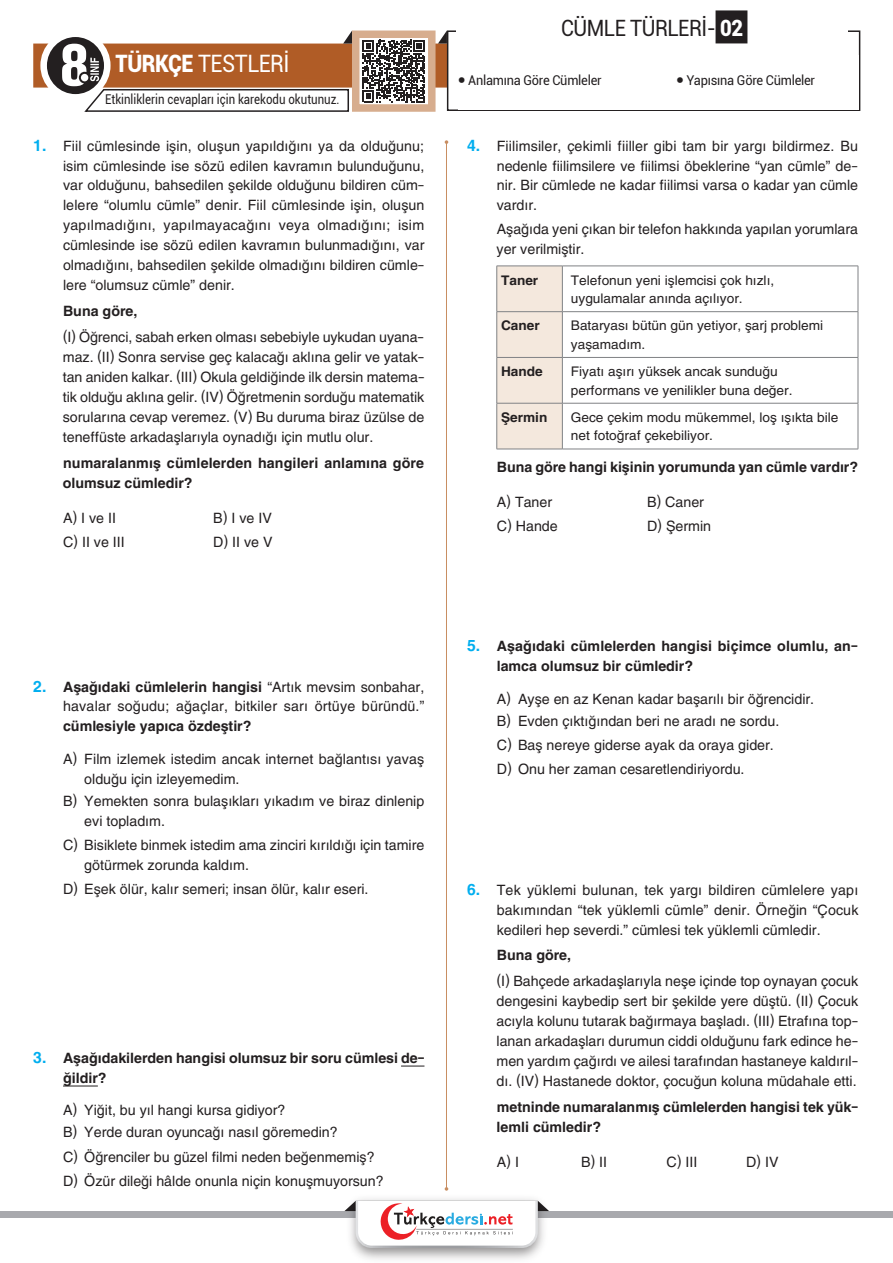
<style>
.page{position:relative;width:893px;height:1263px;background:#fff}
.page>*{position:absolute;margin:0;border:0;box-sizing:border-box;transform-origin:0 0}
.t1{font:24px "Roboto";letter-spacing:-.02em;color:#fff;scale:.9 1}
.t2{font:22.5px "Roboto";letter-spacing:-.02em;color:#231f20;scale:.9 1}
.t3{font:14.25px/20px "CANT Adahelvetica";color:#231f20}
.t4{font:700 14.25px/20px "CANT Adahelvetica";color:#231f20}
.t5{font:13.5px "Roboto";letter-spacing:-.005em;color:#231f20;scale:.85 1}
.t6{font:13.5px "Roboto";letter-spacing:-.005em;color:#231f20;scale:.95 1}
.t7{font:13.2px/18.6px "CANT Adahelvetica";color:#231f20}
.t8{font:700 13.2px "CANT Adahelvetica";color:#231f20}
.s1{font-weight:900}
.s2{font-family:"yargi Helvetica";font-weight:700;font-size:15.75px;color:#00aeef}
.s3{font-weight:900;color:#fff}
.s4{font-family:"CANT Adahelvetica"}
.s5{font-weight:700}
.s6{font-family:"yargi Helvetica";font-size:15.75px;color:#00aeef}
</style>
<div class="page">
<div style="left:0;top:1211px;width:893px;height:6px;background:#a8a9ad"></div>
<svg style="left:344px;top:1198px;width:205px;height:51px"></svg>
<hr style="left:446px;top:142px;width:1px;height:1047px;background:#c88e62">
<div style="left:33px;top:44px;width:436px;height:44px;background:#b05c26;border:2px solid #b05c26"></div>
<div style="left:448px;top:31px;width:412px;height:79px;background:#fff"></div>
<div style="left:447px;top:30px;width:413px;height:81px;border:2px solid #231f20"></div>
<svg style="left:438px;top:31px;width:9px;height:13px"></svg>
<div style="left:352px;top:31px;width:84px;height:81px;background:#fff;border:8px solid #d7ad8e"></div>
<div style="left:456px;top:14px;width:392px;height:33px;background:#fff"></div>
<div style="left:715px;top:10px;width:32px;height:33px;background:#231f20"></div>
<div style="left:458px;top:56px;width:401px;height:54px;background:#fff"></div>
<div style="left:40px;top:30px;width:71px;height:71px;background:#fff;border-radius:50%"></div>
<div style="left:47px;top:37px;width:57px;height:57px;background:#231f20;border-radius:50%"></div>
<svg style="left:401px;top:1066px;width:23px;height:1px"></svg>
<hr style="left:63px;top:1086px;width:35px;height:1px;background:#231f20">
<div style="left:497px;top:267px;width:65px;height:182px;background:#f4e8dd"></div>
<hr style="left:497px;top:266px;width:65px;height:1px;background:#808285">
<hr style="left:496px;top:266px;width:1px;height:45px;background:#808285">
<hr style="left:562px;top:266px;width:296px;height:1px;background:#808285">
<hr style="left:562px;top:266px;width:1px;height:45px;background:#808285">
<hr style="left:858px;top:266px;width:1px;height:45px;background:#808285">
<hr style="left:497px;top:311px;width:65px;height:1px;background:#808285">
<hr style="left:496px;top:312px;width:1px;height:45px;background:#808285">
<hr style="left:562px;top:311px;width:296px;height:1px;background:#808285">
<hr style="left:562px;top:312px;width:1px;height:45px;background:#808285">
<hr style="left:858px;top:312px;width:1px;height:45px;background:#808285">
<hr style="left:497px;top:357px;width:65px;height:1px;background:#808285">
<hr style="left:496px;top:358px;width:1px;height:45px;background:#808285">
<hr style="left:562px;top:357px;width:296px;height:1px;background:#808285">
<hr style="left:562px;top:358px;width:1px;height:45px;background:#808285">
<hr style="left:858px;top:358px;width:1px;height:45px;background:#808285">
<hr style="left:497px;top:403px;width:65px;height:1px;background:#808285">
<hr style="left:496px;top:403px;width:1px;height:46px;background:#808285">
<hr style="left:562px;top:403px;width:296px;height:1px;background:#808285">
<hr style="left:562px;top:403px;width:1px;height:46px;background:#808285">
<hr style="left:858px;top:403px;width:1px;height:46px;background:#808285">
<hr style="left:497px;top:449px;width:65px;height:1px;background:#808285">
<hr style="left:562px;top:449px;width:296px;height:1px;background:#808285">
<svg style="left:62px;top:31px;width:290px;height:81px"></svg>
<svg style="left:362px;top:40px;width:63px;height:62px"></svg>
<h1 class="t1" style="left:116px;top:46px;width:195px"><span class="s1">TÜRKÇE</span> TESTLERİ</h1>
<p class="t5" style="left:105px;top:90px;width:277px">Etkinliklerin cevapları için karekodu okutunuz.</p>
<p class="t3" style="left:63px;top:134px;width:363px;text-align:justify;text-indent:-30px"><span class="s2">1.</span> Fiil cümlesinde işin, oluşun yapıldığını ya da olduğunu; isim cümlesinde ise sözü edilen kavramın bulunduğunu, var olduğunu, bahsedilen şekilde olduğunu bildiren cüm&shy;lelere “olumlu cümle” denir. Fiil cümlesinde işin, oluşun yapılmadığını, yapılmayacağını veya olmadığını; isim cümlesinde ise sözü edilen kavramın bulunmadığını, var olmadığını, bahsedilen şekilde olmadığını bildiren cümle&shy;lere “olumsuz cümle” denir.</p>
<p class="t4" style="left:63px;top:300px;width:76px">Buna göre,</p>
<p class="t3" style="left:63px;top:326px;width:363px;text-align:justify">(I) Öğrenci, sabah erken olması sebebiyle uykudan uyana&shy;maz. (II) Sonra servise geç kalacağı aklına gelir ve yatak&shy;tan aniden kalkar. (III) Okula geldiğinde ilk dersin matema&shy;tik olduğu aklına gelir. (IV) Öğretmenin sorduğu matematik sorularına cevap veremez. (V) Bu duruma biraz üzülse de teneffüste arkadaşlarıyla oynadığı için mutlu olur.</p>
<p class="t4" style="left:63px;top:451px;width:363px">numaralanmış cümlelerden hangileri anlamına göre olumsuz cümledir?</p>
<p class="t3" style="left:63px;top:506px;width:55px">A) I ve II</p>
<p class="t3" style="left:213px;top:506px;width:60px">B) I ve IV</p>
<p class="t3" style="left:63px;top:530px;width:63px">C) II ve III</p>
<p class="t3" style="left:213px;top:530px;width:61px">D) II ve V</p>
<h2 class="t2" style="left:561px;top:12px;width:204px">CÜMLE TÜRLERİ- <span class="s3">02</span></h2>
<p class="t6" style="left:458px;top:71px;width:152px"><span class="s4">•</span> Anlamına Göre Cümleler</p>
<p class="t6" style="left:677px;top:71px;width:147px"><span class="s4">•</span> Yapısına Göre Cümleler</p>
<p class="t3" style="left:497px;top:134px;width:363px;text-align:justify;text-indent:-30px"><span class="s2">4.</span> Fiilimsiler, çekimli fiiller gibi tam bir yargı bildirmez. Bu nedenle fiilimsilere ve fiilimsi öbeklerine “yan cümle” de&shy;nir. Bir cümlede ne kadar fiilimsi varsa o kadar yan cümle vardır.</p>
<p class="t3" style="left:497px;top:217px;width:363px">Aşağıda yeni çıkan bir telefon hakkında yapılan yorumlara yer verilmiştir.</p>
<p class="t8" style="left:501px;top:270px;width:39px">Taner</p>
<p class="t7" style="left:571px;top:269px;width:205px">Telefonun yeni işlemcisi çok hızlı, uygulamalar anında açılıyor.</p>
<p class="t8" style="left:501px;top:315px;width:40px">Caner</p>
<p class="t7" style="left:571px;top:315px;width:254px">Bataryası bütün gün yetiyor, şarj problemi yaşamadım.</p>
<p class="t8" style="left:501px;top:361px;width:43px">Hande</p>
<p class="t7" style="left:571px;top:361px;width:223px">Fiyatı aşırı yüksek ancak sunduğu performans ve yenilikler buna değer.</p>
<p class="t8" style="left:501px;top:407px;width:48px">Şermin</p>
<p class="t7" style="left:571px;top:407px;width:269px">Gece çekim modu mükemmel, loş ışıkta bile net fotoğraf çekebiliyor.</p>
<p class="t4" style="left:497px;top:455px;width:363px">Buna göre hangi kişinin yorumunda yan cümle vardır?</p>
<p class="t3" style="left:497px;top:490px;width:57px">A) Taner</p>
<p class="t3" style="left:647px;top:490px;width:59px">B) Caner</p>
<p class="t3" style="left:497px;top:514px;width:63px">C) Hande</p>
<p class="t3" style="left:647px;top:514px;width:66px">D) Şermin</p>
<p class="t3" style="left:33px;top:675px;width:393px;text-align:right"><span class="s2">2.</span> <span class="s5">Aşağıdaki cümlelerin hangisi</span> “Artık mevsim sonbahar, havalar soğudu; ağaçlar, bitkiler sarı örtüye büründü.”</p>
<p class="t4" style="left:63px;top:715px;width:190px">cümlesiyle yapıca özdeştir?</p>
<p class="t3" style="left:84px;top:747px;width:341px;text-indent:-21px">A) Film izlemek istedim ancak internet bağlantısı yavaş olduğu için izleyemedim.</p>
<p class="t3" style="left:84px;top:789px;width:342px;text-indent:-21px">B) Yemekten sonra bulaşıkları yıkadım ve biraz dinlenip evi topladım.</p>
<p class="t3" style="left:84px;top:833px;width:342px;text-indent:-21px">C) Bisiklete binmek istedim ama zinciri kırıldığı için tamire götürmek zorunda kaldım.</p>
<p class="t3" style="left:63px;top:878px;width:307px">D) Eşek ölür, kalır semeri; insan ölür, kalır eseri.</p>
<p class="t4" style="left:63px;top:1047px;width:363px;text-indent:-30px"><span class="s6">3.</span> Aşağıdakilerden hangisi olumsuz bir soru cümlesi de&shy;ğildir?</p>
<p class="t3" style="left:63px;top:1098px;width:276px;line-height:22px">A) Yiğit, bu yıl hangi kursa gidiyor?<br>B) Yerde duran oyuncağı nasıl göremedin?</p>
<p class="t3" style="left:63px;top:1143px;width:322px;line-height:24.2px">C) Öğrenciler bu güzel filmi neden beğenmemiş?<br>D) Özür dileği hâlde onunla niçin konuşmuyorsun?</p>
<p class="t4" style="left:497px;top:635px;width:363px;text-indent:-30px"><span class="s6">5.</span> Aşağıdaki cümlelerden hangisi biçimce olumlu, an&shy;lamca olumsuz bir cümledir?</p>
<p class="t3" style="left:497px;top:686px;width:319px;line-height:22px">A) Ayşe en az Kenan kadar başarılı bir öğrencidir.<br>B) Evden çıktığından beri ne aradı ne sordu.</p>
<p class="t3" style="left:497px;top:731px;width:279px;line-height:24.2px">C) Baş nereye giderse ayak da oraya gider.<br>D) Onu her zaman cesaretlendiriyordu.</p>
<p class="t3" style="left:497px;top:878px;width:363px;text-align:justify;text-indent:-30px"><span class="s2">6.</span> Tek yüklemi bulunan, tek yargı bildiren cümlelere yapı bakımından “tek yüklemli cümle” denir. Örneğin “Çocuk kedileri hep severdi.” cümlesi tek yüklemli cümledir.</p>
<p class="t4" style="left:497px;top:944px;width:76px">Buna göre,</p>
<p class="t3" style="left:497px;top:970px;width:363px;text-align:justify">(I) Bahçede arkadaşlarıyla neşe içinde top oynayan çocuk dengesini kaybedip sert bir şekilde yere düştü. (II) Çocuk acıyla kolunu tutarak bağırmaya başladı. (III) Etrafına top&shy;lanan arkadaşları durumun ciddi olduğunu fark edince he&shy;men yardım çağırdı ve ailesi tarafından hastaneye kaldırıl&shy;dı. (IV) Hastanede doktor, çocuğun koluna müdahale etti.</p>
<p class="t4" style="left:497px;top:1096px;width:363px">metninde numaralanmış cümlelerden hangisi tek yük&shy;lemli cümledir?</p>
<p class="t3" style="left:497px;top:1150px;width:24px">A) I</p>
<p class="t3" style="left:581px;top:1150px;width:28px">B) II</p>
<p class="t3" style="left:666px;top:1150px;width:32px">C) III</p>
<p class="t3" style="left:746px;top:1150px;width:34px">D) IV</p>
</div>
